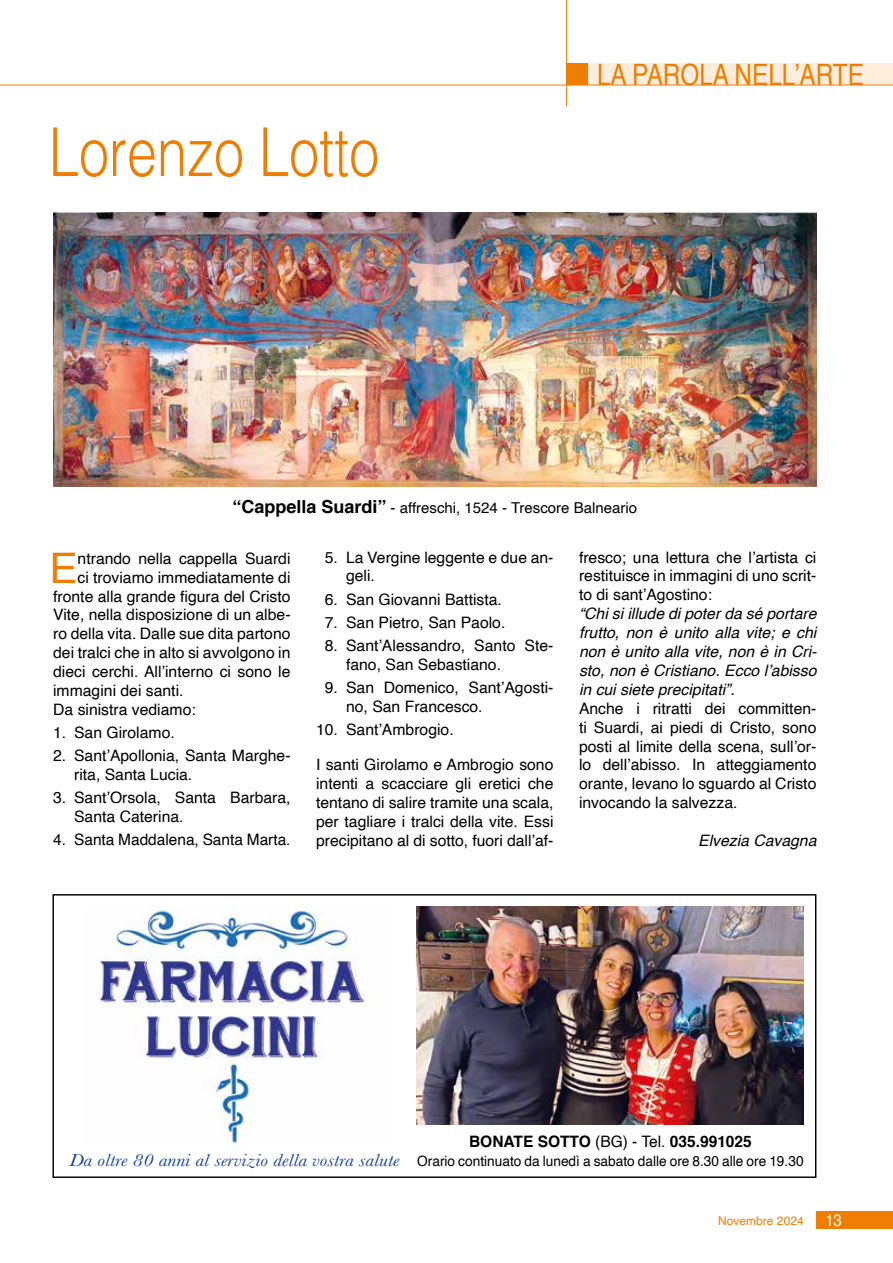
<style>
.page{position:relative;width:893px;height:1263px;background:#fff}
.page>*{position:absolute;margin:0;border:0;box-sizing:border-box;transform-origin:0 0}
.t1{font:300 67.5px "Helvetica";color:#ef7d00;scale:.8 1}
.t2{font:42.15px "Helvetica";color:#ef7d00}
.t3{font:29.4px "Helvetica";color:#ef7d00;scale:.83 1}
.t4{font:16.5px "Helvetica";color:#fff;scale:.9 1}
.t5{font:15.75px/18.9px "Helvetica";color:#000}
.t6{font:italic 15.75px/18.9px "Helvetica";color:#000;text-align:justify}
.t7{font:700 15.75px "Helvetica";color:#000}
.t8{font:15px "Helvetica";color:#000}
.t9{font:14.25px "Helvetica";color:#000;scale:.96 1}
.t10{font:12px "Helvetica";color:#ef7d00}
.s1{font-weight:700;font-size:18px}
.s2{font-weight:400}
.s3{font-family:"Baskerville";font-style:italic;font-size:18px;color:#164194}
</style>
<div class="page">
<div style="left:578px;top:64px;width:315px;height:21px;background:#feeddd"></div>
<div style="left:567px;top:64px;width:21px;height:21px;background:#ef7d00"></div>
<hr style="left:0;top:85px;width:893px;height:1px;background:#ef7d00">
<hr style="left:566px;top:0;width:1px;height:106px;background:#ef7d00">
<div style="left:816px;top:1211px;width:77px;height:17px;background:#ef7d00"></div>
<img style="left:53px;top:213px;width:763px;height:274px">
<img style="left:417px;top:907px;width:387px;height:218px">
<img style="left:98px;top:906px;width:269px;height:238px">
<h1 class="t1" style="left:49px;top:95px;width:414px">Lorenzo Lotto</h1>
<h3 class="t3" style="left:597px;top:52px;width:323px">LA PAROLA NELL’ARTE</h3>
<p class="t8" style="left:232px;top:496px;width:406px"><span class="s1">“Cappella Suardi”</span> - affreschi, 1524 - Trescore Balneario</p>
<h2 class="t2" style="left:50px;top:535px;width:30px">E</h2>
<p class="t5" style="left:78px;top:549px;width:214px">ntrando nella cappella Suardi</p>
<p class="t5" style="left:78px;top:568px;width:214px">ci troviamo immediatamente di</p>
<p class="t5" style="left:53px;top:587px;width:239px">fronte alla grande figura del Cristo</p>
<p class="t5" style="left:53px;top:606px;width:239px">Vite, nella disposizione di un albe-</p>
<p class="t5" style="left:53px;top:625px;width:239px">ro della vita. Dalle sue dita partono</p>
<p class="t5" style="left:53px;top:644px;width:239px">dei tralci che in alto si avvolgono in</p>
<p class="t5" style="left:53px;top:663px;width:239px">dieci cerchi. All’interno ci sono le</p>
<p class="t5" style="left:53px;top:682px;width:132px">immagini dei santi.</p>
<p class="t5" style="left:53px;top:700px;width:144px">Da sinistra vediamo:</p>
<p class="t5" style="left:53px;top:724px;width:123px">1. San Girolamo.</p>
<p class="t5" style="left:74px;top:747px;width:218px;text-indent:-21px">2. Sant’Apollonia, Santa Marghe&shy;rita, Santa Lucia.</p>
<p class="t5" style="left:74px;top:789px;width:218px;text-indent:-21px">3. Sant’Orsola, Santa Barbara,<br>Santa Caterina.</p>
<p class="t5" style="left:53px;top:831px;width:239px">4. Santa Maddalena, Santa Marta.</p>
<p class="t5" style="left:346px;top:548px;width:209px;text-indent:-21px">5. La Vergine leggente e due an&shy;geli.</p>
<p class="t5" style="left:325px;top:590px;width:179px">6. San Giovanni Battista.</p>
<p class="t5" style="left:325px;top:613px;width:182px">7. San Pietro, San Paolo.</p>
<p class="t5" style="left:346px;top:636px;width:209px;text-indent:-21px">8. Sant’Alessandro, Santo Ste&shy;fano, San Sebastiano.</p>
<p class="t5" style="left:346px;top:678px;width:209px;text-indent:-21px">9. San Domenico, Sant’Agosti&shy;no, San Francesco.</p>
<p class="t5" style="left:316px;top:720px;width:139px">10. Sant’Ambrogio.</p>
<p class="t5" style="left:316px;top:756px;width:239px;text-align:justify">I santi Girolamo e Ambrogio sono intenti a scacciare gli eretici che tentano di salire tramite una scala, per tagliare i tralci della vite. Essi precipitano al di sotto, fuori dall’af-</p>
<p class="t5" style="left:579px;top:548px;width:239px;text-align:justify">fresco; una lettura che l’artista ci restituisce in immagini di uno scrit&shy;to di sant’Agostino:</p>
<p class="t6" style="left:579px;top:605px;width:239px">“Chi si illude di poter da sé portare frutto, non è unito alla vite; e chi non è unito alla vite, non è in Cri&shy;sto, non è Cristiano. Ecco l’abisso in cui siete precipitati”.</p>
<p class="t5" style="left:579px;top:699px;width:239px;text-align:justify">Anche i ritratti dei committen&shy;ti Suardi, ai piedi di Cristo, sono posti al limite della scena, sull’or&shy;lo dell’abisso. In atteggiamento orante, levano lo sguardo al Cristo invocando la salvezza.</p>
<p class="t6" style="left:698px;top:831px;width:120px">Elvezia Cavagna</p>
<p class="t7" style="left:469px;top:1128px;width:284px">BONATE SOTTO <span class="s2">(BG) - Tel.</span> 035.991025</p>
<p class="t9" style="left:69px;top:1150px;width:766px"><span class="s3">Da oltre 80 anni al servizio della vostra salute</span> Orario continuato da lunedì a sabato dalle ore 8.30 alle ore 19.30</p>
<p class="t10" style="left:718px;top:1211px;width:87px">Novembre 2024</p>
<p class="t4" style="left:825px;top:1207px;width:20px">13</p>
</div>
